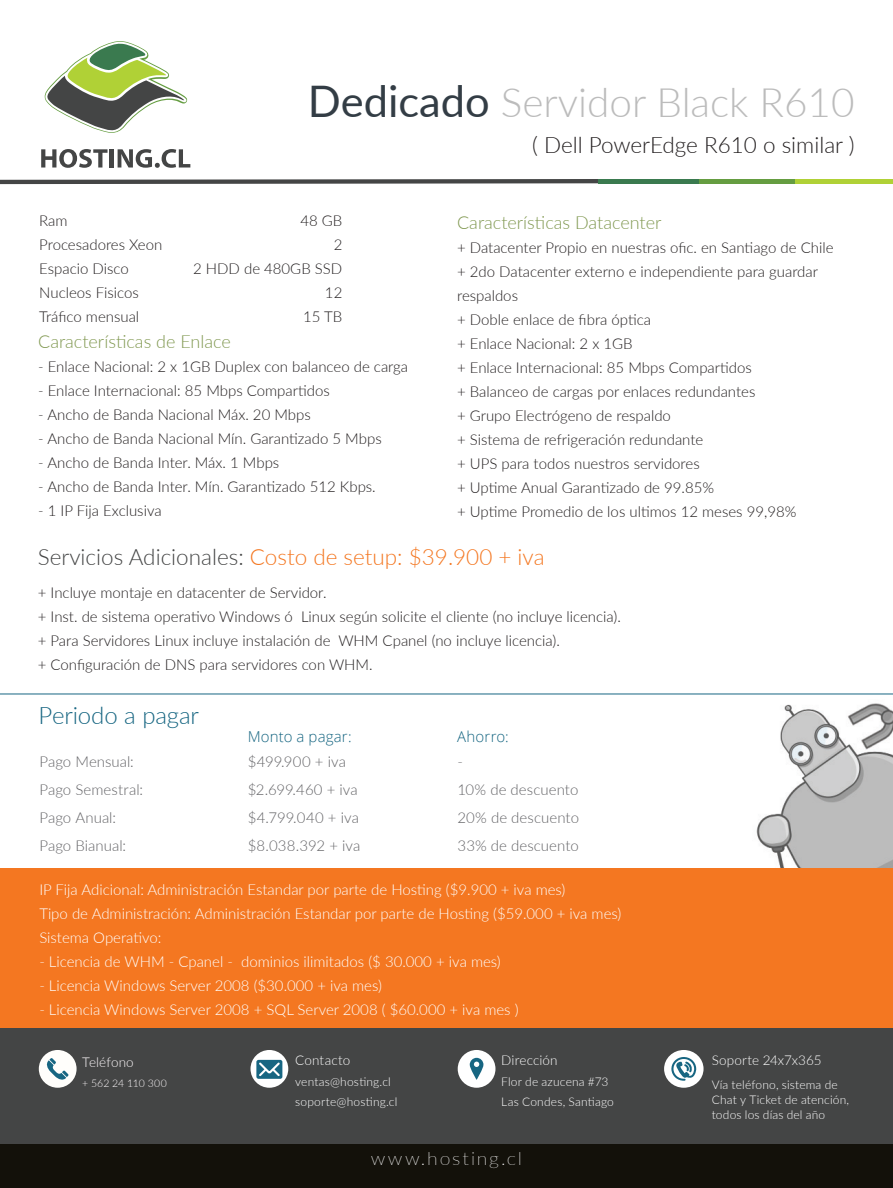
<style>
.page{position:relative;width:893px;height:1188px;background:#fff}
.page>*{position:absolute;margin:0;border:0;box-sizing:border-box;transform-origin:0 0}
.t1{font:300 40.5px "Lato";color:#bcbcbc}
.t2{font:300 24px "Lato";letter-spacing:-.005em;color:#176682}
.t3{font:300 22.5px "Lato";color:#f47721}
.t4{font:300 22.5px "Lato";color:#231f20}
.t5{font:300 18px "Lato";color:#809850}
.t6{font:100 18px "Lato";letter-spacing:.095em;color:#fff;scale:1.08 1}
.t7{font:300 15px/24px "Lato";color:#231f20}
.t8{font:300 15px/24px "Lato";color:#fff}
.t9{font:300 15px/28px "Lato";letter-spacing:.005em;color:#636366}
.t10{font:300 15px "Open Sans";letter-spacing:.01em;color:#176682}
.t11{font:300 13.5px "Lato";letter-spacing:.005em;color:#fff}
.t12{font:300 13.5px "Lato";letter-spacing:.005em;color:#fefafc}
.t13{font:300 12px/20.5px "Lato";letter-spacing:.015em;color:#fff}
.t14{font:300 10.5px "Lato";letter-spacing:-.005em;color:#fefafc}
.s1{font-weight:400;font-size:43.5px;color:#333d45}
.s2{color:#444545}
</style>
<div class="page">
<img style="left:748px;top:703px;width:145px;height:166px">
<div style="left:0;top:869px;width:893px;height:159px;background:#f47721"></div>
<div style="left:0;top:1028px;width:893px;height:160px;background:#444545"></div>
<svg style="left:44px;top:41px;width:144px;height:92px"></svg>
<svg style="left:41px;top:149px;width:67px;height:19px"></svg>
<hr style="left:110px;top:149px;width:4px;height:19px;background:#444545">
<svg style="left:118px;top:149px;width:72px;height:19px"></svg>
<div style="left:39px;top:1050px;width:38px;height:38px;background:#fffefb;border-radius:50%"></div>
<svg style="left:46px;top:1058px;width:23px;height:22px"></svg>
<div style="left:458px;top:1050px;width:37px;height:38px;background:#fff;border-radius:50%"></div>
<svg style="left:470px;top:1058px;width:13px;height:22px"></svg>
<div style="left:250px;top:1050px;width:38px;height:38px;background:#fff;border-radius:50%"></div>
<svg style="left:256px;top:1060px;width:26px;height:19px"></svg>
<div style="left:664px;top:1050px;width:39px;height:38px;background:#fff;border-radius:50%"></div>
<svg style="left:671px;top:1057px;width:25px;height:24px"></svg>
<div style="left:0;top:1144px;width:893px;height:44px;background:#13110a"></div>
<hr style="left:698px;top:179px;width:98px;height:4px;background:#659d41">
<svg style="left:0;top:179px;width:599px;height:5px;background:#5d5e5e"></svg>
<hr style="left:795px;top:179px;width:98px;height:4px;background:#b0d136">
<hr style="left:599px;top:179px;width:100px;height:4px;background:#3a7a4f">
<hr style="left:0;top:694px;width:893px;height:1px;background:#176682">
<h1 class="t1" style="left:308px;top:74px;width:548px"><span class="s1">Dedicado</span> Servidor Black R610</h1>
<h3 class="t4" style="left:532px;top:129px;width:324px">( Dell PowerEdge R610 o similar )</h3>
<p class="t7" style="left:193px;top:208px;width:151px;text-align:right">48 GB<br>2<br>2 HDD de 480GB SSD<br>12<br>15 TB</p>
<p class="t5" style="left:457px;top:210px;width:206px">Características Datacenter</p>
<p class="t7" style="left:39px;top:208px;width:125px">Ram<br>Procesadores Xeon<br>Espacio Disco<br>Nucleos Fisicos<br>Tráfico mensual</p>
<p class="t7" style="left:457px;top:235px;width:378px">+ Datacenter Propio en nuestras ofic. en Santiago de Chile + 2do Datacenter externo e independiente para guardar respaldos<br>+ Doble enlace de fibra óptica<br>+ Enlace Nacional: 2 x 1GB<br>+ Enlace Internacional: 85 Mbps Compartidos<br>+ Balanceo de cargas por enlaces redundantes<br>+ Grupo Electrógeno de respaldo<br>+ Sistema de refrigeración redundante<br>+ UPS para todos nuestros servidores<br>+ Uptime Anual Garantizado de 99.85%<br>+ Uptime Promedio de los ultimos 12 meses 99,98%</p>
<p class="t5" style="left:38px;top:329px;width:194px">Características de Enlace</p>
<p class="t7" style="left:38px;top:354px;width:371px">- Enlace Nacional: 2 x 1GB Duplex con balanceo de carga</p>
<p class="t7" style="left:38px;top:378px;width:293px">- Enlace Internacional: 85 Mbps Compartidos</p>
<p class="t7" style="left:38px;top:402px;width:274px">- Ancho de Banda Nacional Máx. 20 Mbps</p>
<p class="t7" style="left:38px;top:426px;width:345px">- Ancho de Banda Nacional Mín. Garantizado 5 Mbps</p>
<p class="t7" style="left:38px;top:450px;width:243px">- Ancho de Banda Inter. Máx. 1 Mbps</p>
<p class="t7" style="left:38px;top:474px;width:339px">- Ancho de Banda Inter. Mín. Garantizado 512 Kbps.</p>
<p class="t7" style="left:38px;top:498px;width:125px">- 1 IP Fija Exclusiva</p>
<h3 class="t3" style="left:38px;top:542px;width:508px"><span class="s2">Servicios Adicionales:</span> Costo de setup: $39.900 + iva</h3>
<p class="t7" style="left:38px;top:580px;width:585px">+ Incluye montaje en datacenter de Servidor.<br>+ Inst. de sistema operativo Windows ó Linux según solicite el cliente (no incluye licencia). + Para Servidores Linux incluye instalación de WHM Cpanel (no incluye licencia).<br>+ Configuración de DNS para servidores con WHM.</p>
<h2 class="t2" style="left:39px;top:699px;width:162px">Periodo a pagar</h2>
<p class="t10" style="left:248px;top:726px;width:105px">Monto a pagar:</p>
<p class="t10" style="left:457px;top:726px;width:53px">Ahorro:</p>
<p class="t9" style="left:39px;top:747px;width:105px">Pago Mensual:<br>Pago Semestral:<br>Pago Anual:<br>Pago Bianual:</p>
<p class="t9" style="left:248px;top:747px;width:114px">$499.900 + iva $2.699.460 + iva $4.799.040 + iva $8.038.392 + iva</p>
<p class="t9" style="left:457px;top:747px;width:123px">-<br>10% de descuento<br>20% de descuento<br>33% de descuento</p>
<p class="t8" style="left:39px;top:877px;width:584px">IP Fija Adicional: Administración Estandar por parte de Hosting ($9.900 + iva mes)<br>Tipo de Administración: Administración Estandar por parte de Hosting ($59.000 + iva mes)<br>Sistema Operativo:</p>
<p class="t8" style="left:39px;top:949px;width:463px">- Licencia de WHM - Cpanel - dominios ilimitados ($ 30.000 + iva mes)</p>
<p class="t8" style="left:39px;top:973px;width:344px">- Licencia Windows Server 2008 ($30.000 + iva mes)</p>
<p class="t8" style="left:39px;top:997px;width:481px">- Licencia Windows Server 2008 + SQL Server 2008 ( $60.000 + iva mes )</p>
<p class="t12" style="left:82px;top:1052px;width:53px">Teléfono</p>
<p class="t14" style="left:82px;top:1076px;width:86px">+ 562 24 110 300</p>
<p class="t11" style="left:295px;top:1051px;width:57px">Contacto</p>
<p class="t13" style="left:295px;top:1071px;width:104px">ventas@hosting.cl soporte@hosting.cl</p>
<p class="t11" style="left:501px;top:1051px;width:58px">Dirección</p>
<p class="t13" style="left:501px;top:1071px;width:114px">Flor de azucena #73<br>Las Condes, Santiago</p>
<p class="t6" style="left:371px;top:1146px;width:142px">www.hosting.cl</p>
<p class="t11" style="left:712px;top:1051px;width:111px">Soporte 24x7x365</p>
<p class="t13" style="left:712px;top:1077px;width:139px;line-height:15px">Vía teléfono, sistema de<br>Chat y Ticket de atención, todos los días del año</p>
</div>
